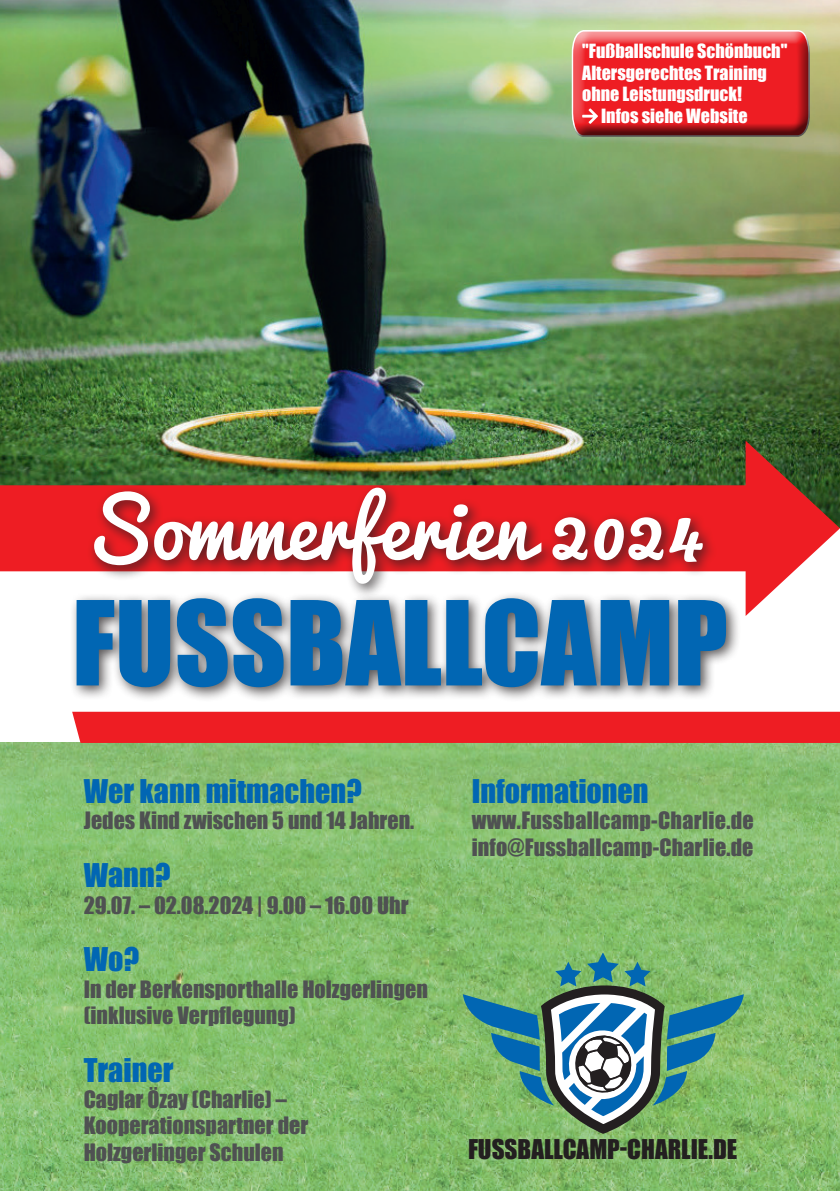
<style>
.page{position:relative;width:840px;height:1191px;background:#fff}
.page>*{position:absolute;margin:0;border:0;box-sizing:border-box;transform-origin:0 0}
.t1{font:108px "Impact";color:#0166b3}
.t2{font:80px "Pacifico";color:#fff}
.t3{font:30px "Impact";color:#0166b3}
.t4{font:25px "Impact";color:#231f20}
.t5{font:22px/26.4px "Impact";color:#4f5152}
.t6{font:18px "Impact";color:#fff}
</style>
<div class="page">
<img style="left:0;top:0;width:839px;height:485px">
<img style="left:0;top:742px;width:839px;height:449px">
<div style="left:72px;top:711px;width:767px;height:32px;background:#ee1d23"></div>
<div style="left:0;top:485px;width:770px;height:86px;background:#ee1d23"></div>
<svg style="left:745px;top:440px;width:94px;height:176px"></svg>
<div style="left:70px;top:591px;width:670px;height:111px;background:#231f20;opacity:.75"></div>
<div style="left:87px;top:481px;width:630px;height:117px;background:#231f20;opacity:.75"></div>
<svg style="left:462px;top:953px;width:281px;height:185px;background:#6ea382"></svg>
<div style="left:557px;top:16px;width:258px;height:124px;background:#fff;opacity:.75"></div>
<div style="left:564px;top:28px;width:251px;height:115px;background:#231f20;opacity:.75"></div>
<p class="t6" style="left:582px;top:37px;width:206px">"Fußballschule Schönbuch"</p>
<p class="t6" style="left:582px;top:59px;width:186px">Altersgerechtes Training</p>
<p class="t6" style="left:582px;top:80px;width:161px">ohne Leistungsdruck!</p>
<p class="t6" style="left:600px;top:102px;width:148px">Infos siehe Website</p>
<h2 class="t2" style="left:84px;top:458px;width:619px">Sommerferien 2024</h2>
<h1 class="t1" style="left:72px;top:559px;width:657px">FUSSBALLCAMP</h1>
<h3 class="t3" style="left:84px;top:768px;width:279px">Wer kann mitmachen?</h3>
<p class="t5" style="left:84px;top:807px;width:332px">Jedes Kind zwischen 5 und 14 Jahren.</p>
<h3 class="t3" style="left:84px;top:852px;width:88px">Wann?</h3>
<p class="t5" style="left:84px;top:891px;width:326px">29.07. – 02.08.2024 | 9.00 – 16.00 Uhr</p>
<h3 class="t3" style="left:84px;top:936px;width:57px">Wo?</h3>
<p class="t5" style="left:84px;top:975px;width:345px">In der Berkensporthalle Holzgerlingen (inklusive Verpflegung)</p>
<h3 class="t3" style="left:84px;top:1046px;width:91px">Trainer</h3>
<p class="t5" style="left:84px;top:1085px;width:226px">Caglar Özay (Charlie) –<br>Kooperationspartner der<br>Holzgerlinger Schulen</p>
<h3 class="t3" style="left:471px;top:768px;width:178px">Informationen</h3>
<p class="t5" style="left:471px;top:807px;width:283px">www.Fussballcamp-Charlie.de info@Fussballcamp-Charlie.de</p>
<p class="t4" style="left:467px;top:1129px;width:270px">FUSSBALLCAMP-CHARLIE.DE</p>
</div>
